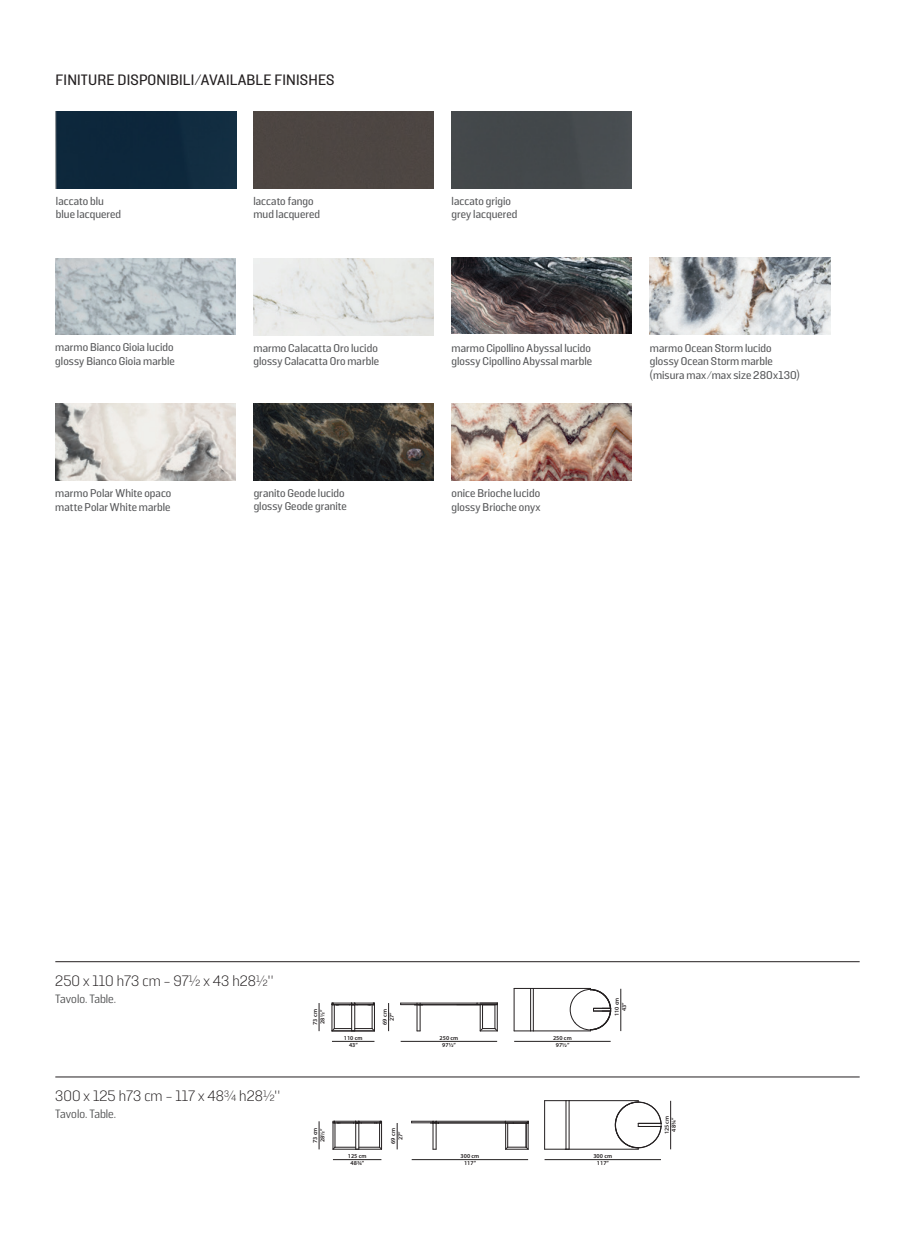
<style>
.page{position:relative;width:915px;height:1234px;background:#fff}
.page>*{position:absolute;margin:0;border:0;box-sizing:border-box;transform-origin:0 0}
.t1{font:300 15px "Solido";color:#231f20}
.t2{font:500 15px "Solido";letter-spacing:.01em;color:#231f20}
.t3{font:12px "Solido";color:#4b4c4d}
.t4{font:500 11.25px/13.5px "Solido";letter-spacing:.005em;color:#57585a}
.t5{font:600 6px/7.2px "Myriad Pro";color:#231f20;text-align:center}
</style>
<div class="page">
<hr style="left:55px;top:1076px;width:804px;height:1px;background:#231f20">
<hr style="left:55px;top:961px;width:804px;height:1px;background:#231f20">
<hr style="left:533px;top:987px;width:57px;height:1px;background:#231f20">
<hr style="left:533px;top:1030px;width:57px;height:1px;background:#231f20">
<hr style="left:513px;top:988px;width:1px;height:42px;background:#231f20">
<svg style="left:514px;top:1030px;width:19px;height:1px"></svg>
<hr style="left:533px;top:988px;width:1px;height:42px;background:#231f20">
<hr style="left:530px;top:988px;width:1px;height:42px;background:#231f20">
<svg style="left:514px;top:987px;width:19px;height:1px"></svg>
<svg style="left:569px;top:988px;width:42px;height:42px"></svg>
<svg style="left:331px;top:1002px;width:44px;height:29px"></svg>
<hr style="left:400px;top:1002px;width:77px;height:1px;background:#231f20">
<hr style="left:400px;top:1004px;width:97px;height:1px;background:#231f20">
<svg style="left:476px;top:1002px;width:22px;height:29px"></svg>
<svg style="left:414px;top:1002px;width:9px;height:29px"></svg>
<svg style="left:319px;top:1003px;width:1px;height:27px"></svg>
<svg style="left:388px;top:1003px;width:1px;height:27px"></svg>
<hr style="left:400px;top:1040px;width:97px;height:1px;background:#231f20">
<hr style="left:514px;top:1040px;width:96px;height:1px;background:#231f20">
<hr style="left:332px;top:1040px;width:42px;height:1px;background:#231f20">
<hr style="left:620px;top:988px;width:1px;height:42px;background:#231f20">
<hr style="left:565px;top:1100px;width:1px;height:48px;background:#231f20">
<hr style="left:568px;top:1100px;width:1px;height:48px;background:#231f20">
<hr style="left:565px;top:1148px;width:73px;height:1px;background:#231f20">
<hr style="left:569px;top:1100px;width:69px;height:1px;background:#231f20">
<svg style="left:614px;top:1100px;width:47px;height:48px"></svg>
<svg style="left:544px;top:1148px;width:25px;height:1px"></svg>
<hr style="left:544px;top:1100px;width:1px;height:48px;background:#231f20">
<svg style="left:544px;top:1100px;width:25px;height:1px"></svg>
<hr style="left:432px;top:1122px;width:73px;height:1px;background:#231f20">
<svg style="left:505px;top:1120px;width:24px;height:29px"></svg>
<hr style="left:436px;top:1120px;width:69px;height:1px;background:#231f20">
<svg style="left:411px;top:1120px;width:28px;height:29px"></svg>
<svg style="left:332px;top:1120px;width:50px;height:29px"></svg>
<svg style="left:319px;top:1121px;width:1px;height:28px"></svg>
<svg style="left:397px;top:1123px;width:1px;height:26px"></svg>
<hr style="left:411px;top:1159px;width:117px;height:1px;background:#231f20">
<hr style="left:333px;top:1159px;width:48px;height:1px;background:#231f20">
<hr style="left:544px;top:1159px;width:116px;height:1px;background:#231f20">
<hr style="left:670px;top:1100px;width:1px;height:48px;background:#231f20">
<div style="left:253px;top:112px;width:180px;height:77px;background:#4d4642"></div>
<div style="left:56px;top:112px;width:180px;height:76px;background:#0d273c"></div>
<div style="left:451px;top:112px;width:180px;height:77px;background:#44484b"></div>
<img style="left:55px;top:258px;width:180px;height:77px">
<img style="left:253px;top:258px;width:180px;height:77px">
<img style="left:55px;top:403px;width:180px;height:77px">
<img style="left:451px;top:403px;width:180px;height:77px">
<img style="left:253px;top:404px;width:180px;height:76px">
<img style="left:451px;top:257px;width:180px;height:77px">
<img style="left:649px;top:257px;width:180px;height:78px">
<h1 class="t2" style="left:56px;top:71px;width:280px">FINITURE DISPONIBILI/AVAILABLE FINISHES</h1>
<p class="t4" style="left:56px;top:194px;width:67px">laccato blu blue lacquered</p>
<p class="t4" style="left:253px;top:194px;width:68px">laccato fango mud lacquered</p>
<p class="t4" style="left:451px;top:194px;width:67px">laccato grigio grey lacquered</p>
<p class="t4" style="left:55px;top:341px;width:121px">marmo Bianco Gioia lucido glossy Bianco Gioia marble</p>
<p class="t4" style="left:253px;top:342px;width:127px">marmo Calacatta Oro lucido glossy Calacatta Oro marble</p>
<p class="t4" style="left:451px;top:342px;width:142px">marmo Cipollino Abyssal lucido glossy Cipollino Abyssal marble</p>
<p class="t4" style="left:649px;top:342px;width:151px">marmo Ocean Storm lucido glossy Ocean Storm marble (misura max/max size 280x130)</p>
<p class="t4" style="left:55px;top:487px;width:117px">marmo Polar White opaco matte Polar White marble</p>
<p class="t4" style="left:253px;top:486px;width:95px">granito Geode lucido glossy Geode granite</p>
<p class="t4" style="left:451px;top:487px;width:90px">onice Brioche lucido glossy Brioche onyx</p>
<h1 class="t1" style="left:55px;top:971px;width:219px">250 x 110 h73 cm - 97½ x 43 h28½"</h1>
<p class="t3" style="left:55px;top:991px;width:62px">Tavolo. Table.</p>
<h1 class="t1" style="left:55px;top:1086px;width:226px">300 x 125 h73 cm - 117 x 48¾ h28½"</h1>
<p class="t3" style="left:55px;top:1106px;width:62px">Tavolo. Table.</p>
<p class="t5" style="left:311px;top:1024px;width:17px;text-align:left;rotate:-90deg">73 cm<br>28½”</p>
<p class="t5" style="left:381px;top:1024px;width:17px;rotate:-90deg">69 cm<br>27”</p>
<p class="t5" style="left:344px;top:1033px;width:20px">110 cm<br>43”</p>
<p class="t5" style="left:311px;top:1142px;width:17px;text-align:left;rotate:-90deg">73 cm<br>28½”</p>
<p class="t5" style="left:389px;top:1143px;width:17px;rotate:-90deg">69 cm<br>27”</p>
<p class="t5" style="left:439px;top:1033px;width:20px">250 cm<br>97½”</p>
<p class="t5" style="left:553px;top:1033px;width:20px">250 cm<br>97½”</p>
<p class="t5" style="left:613px;top:1015px;width:20px;rotate:-90deg">110 cm<br>43”</p>
<p class="t5" style="left:348px;top:1152px;width:20px">125 cm<br>48¾”</p>
<p class="t5" style="left:593px;top:1152px;width:20px">300 cm<br>117”</p>
<p class="t5" style="left:460px;top:1152px;width:20px">300 cm<br>117”</p>
<p class="t5" style="left:662px;top:1134px;width:20px;rotate:-90deg">125 cm<br>48¾”</p>
</div>
